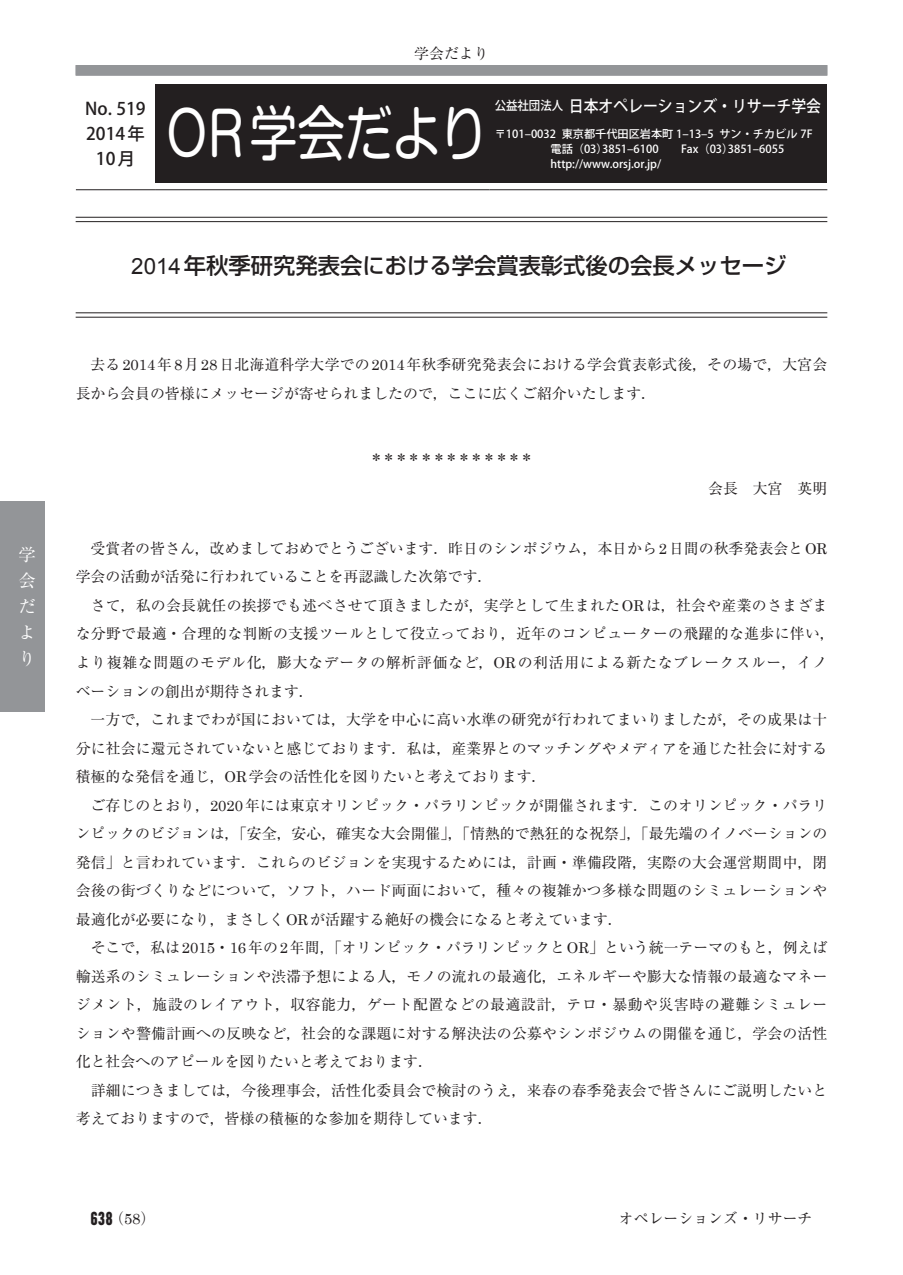
<style>
.page{position:relative;width:903px;height:1275px;background:#fff}
.page>*{position:absolute;margin:0;border:0;box-sizing:border-box;transform-origin:0 0}
.t1{font:59.5px "Shin M Go Pr 6 N";color:#fff;scale:.8 1}
.t2{font:500 22.4px "Shin Go Pr 6";color:#231f20}
.t3{font:500 17.32px/24.8px "Koz Go Pr 6 N";color:#231f20;text-align:center}
.t4{font:17.32px/26.1px "Ryumin Pr 6";color:#fff}
.t5{font:500 16.1px "Koz Go Pr 6 N";color:#fff;scale:.92 1}
.t6{font:14.88px/28.5px "Ryumin Pr 6";letter-spacing:.01em;color:#231f20}
.t7{font:14.88px "MO Suuji HC H Gn";color:#231f20}
.t8{font:12.6px "Ryumin Pr 6";color:#231f20}
.t9{font:500 11.2px/14.9px "Koz Go Pr 6 N";color:#fff}
.s1{font-size:12.42px}
.s2{font-family:"Arial";font-weight:400}
.s3{font-family:"Century Schoolbook"}
.s4{font-family:"Koz Min Pro"}
.s5{font-family:"Ryumin Pr 6"}
</style>
<div class="page">
<div style="left:0;top:501px;width:45px;height:210px;background:#939598"></div>
<div style="left:76px;top:65px;width:751px;height:11px;background:#939598"></div>
<hr style="left:76px;top:217px;width:751px;height:1px;background:#231f20">
<hr style="left:76px;top:221px;width:751px;height:1px;background:#231f20">
<hr style="left:76px;top:312px;width:751px;height:1px;background:#231f20">
<hr style="left:76px;top:317px;width:751px;height:1px;background:#231f20">
<div style="left:155px;top:84px;width:334px;height:98px;background:#231f20"></div>
<div style="left:489px;top:84px;width:338px;height:98px;background:#231f20"></div>
<hr style="left:76px;top:189px;width:79px;height:1px;background:#231f20">
<hr style="left:155px;top:189px;width:334px;height:1px;background:#231f20">
<hr style="left:489px;top:189px;width:338px;height:1px;background:#231f20">
<p class="t4" style="left:19px;top:540px;width:18px">学会だより</p>
<p class="t6" style="left:414px;top:38px;width:76px">学会だより</p>
<p class="t3" style="left:85px;top:97px;width:62px">No. 519<br>2014 年<br>10月</p>
<h1 class="t1" style="left:166px;top:85px;width:404px">OR学会だより</h1>
<p class="t5" style="left:495px;top:97px;width:356px"><span class="s1">公益社団法人</span> 日本オペレーションズ・リサーチ学会</p>
<p class="t9" style="left:550px;top:127px;width:264px;text-indent:-56px">〒101–0032 東京都千代田区岩本町 1–13–5 サン・チカビル 7F電話（03）3851–6100　　Fax （03）3851–6055 http://www.orsj.or.jp/</p>
<h2 class="t2" style="left:131px;top:247px;width:657px"><span class="s2">2014</span>年秋季研究発表会における学会賞表彰式後の会長メッセージ</h2>
<p class="t6" style="left:76px;top:350px;width:753px;text-indent:15px">去る<span class="s3">2014</span>年<span class="s3">8</span>月<span class="s3">28</span>日北海道科学大学での<span class="s3">2014</span>年秋季研究発表会における学会賞表彰式後<span class="s4">，</span>その場で<span class="s4">，</span>大宮会長から会員の皆様にメッセージが寄せられましたので<span class="s4">，</span>ここに広くご紹介いたします<span class="s4">．</span></p>
<p class="t8" style="left:370px;top:448px;width:164px">＊＊＊＊＊＊＊＊＊＊＊＊＊</p>
<p class="t6" style="left:708px;top:474px;width:121px">会長　大宮　英明</p>
<p class="t6" style="left:76px;top:533px;width:753px;text-indent:15px">受賞者の皆さん<span class="s4">，</span>改めましておめでとうございます<span class="s4">．</span>昨日のシンポジウム<span class="s4">，</span>本日から<span class="s3">2</span>日間の秋季発表会と<span class="s3">OR</span>学会の活動が活発に行われていることを再認識した次第です<span class="s4">．</span></p>
<p class="t6" style="left:76px;top:590px;width:760px;text-indent:15px">さて<span class="s4">，</span>私の会長就任の挨拶でも述べさせて頂きましたが<span class="s4">，</span>実学として生まれた<span class="s3">OR</span>は<span class="s4">，</span>社会や産業のさまざまな分野で最適<span class="s4">・</span>合理的な判断の支援ツールとして役立っており<span class="s4">，</span>近年のコンピューターの飛躍的な進歩に伴い<span class="s4">，</span>より複雑な問題のモデル化<span class="s4">，</span>膨大なデータの解析評価など<span class="s4">，</span><span class="s3">OR</span>の利活用による新たなブレークスルー<span class="s4">，</span>イノベーションの創出が期待されます<span class="s4">．</span></p>
<p class="t6" style="left:76px;top:704px;width:753px;text-align:justify;text-indent:15px">一方で<span class="s4">，</span>これまでわが国においては<span class="s4">，</span>大学を中心に高い水準の研究が行われてまいりましたが<span class="s4">，</span>その成果は十分に社会に還元されていないと感じております<span class="s4">．</span>私は<span class="s4">，</span>産業界とのマッチングやメディアを通じた社会に対する積極的な発信を通じ<span class="s4">，</span><span class="s3">OR</span>学会の活性化を図りたいと考えております<span class="s4">．</span></p>
<p class="t6" style="left:76px;top:790px;width:753px;text-align:justify;text-indent:15px">ご存じのとおり<span class="s4">，</span><span class="s3">2020</span>年には東京オリンピック<span class="s4">・</span>パラリンピックが開催されます<span class="s4">．</span>このオリンピック<span class="s4">・</span>パラリンピックのビジョンは<span class="s4">，</span>「安全<span class="s4">，</span>安心<span class="s4">，</span>確実な大会開催」<span class="s4">，</span>「情熱的で熱狂的な祝祭」<span class="s4">，</span>「最先端のイノベーションの発信」と言われています<span class="s4">．</span>これらのビジョンを実現するためには<span class="s4">，</span>計画<span class="s4">・</span>準備段階<span class="s4">，</span>実際の大会運営期間中<span class="s4">，</span>閉会後の街づくりなどについて<span class="s4">，</span>ソフト<span class="s4">，</span>ハード両面において<span class="s4">，</span>種々の複雑かつ多様な問題のシミュレーションや最適化が必要になり<span class="s4">，</span>まさしく<span class="s3">OR</span>が活躍する絶好の機会になると考えています<span class="s4">．</span></p>
<p class="t6" style="left:76px;top:933px;width:753px;text-align:justify;text-indent:15px">そこで<span class="s4">，</span>私は<span class="s3">2015</span><span class="s4">・</span><span class="s3">16</span>年の<span class="s3">2</span>年間<span class="s4">，</span>「オリンピック<span class="s4">・</span>パラリンピックと<span class="s3">OR</span>」という統一テーマのもと<span class="s4">，</span>例えば輸送系のシミュレーションや渋滞予想による人<span class="s4">，</span>モノの流れの最適化<span class="s4">，</span>エネルギーや膨大な情報の最適なマネージメント<span class="s4">，</span>施設のレイアウト<span class="s4">，</span>収容能力<span class="s4">，</span>ゲート配置などの最適設計<span class="s4">，</span>テロ<span class="s4">・</span>暴動や災害時の避難シミュレーションや警備計画への反映など<span class="s4">，</span>社会的な課題に対する解決法の公募やシンポジウムの開催を通じ<span class="s4">，</span>学会の活性化と社会へのアピールを図りたいと考えております<span class="s4">．</span></p>
<p class="t6" style="left:76px;top:1075px;width:753px;text-indent:15px">詳細につきましては<span class="s4">，</span>今後理事会<span class="s4">，</span>活性化委員会で検討のうえ<span class="s4">，</span>来春の春季発表会で皆さんにご説明したいと考えておりますので<span class="s4">，</span>皆様の積極的な参加を期待しています<span class="s4">．</span></p>
<p class="t7" style="left:91px;top:1211px;width:66px">638<span class="s5">（</span><span class="s3">58</span><span class="s5">）</span></p>
<p class="t6" style="left:619px;top:1203px;width:195px">オペレーションズ<span class="s4">・</span>リサーチ</p>
</div>
